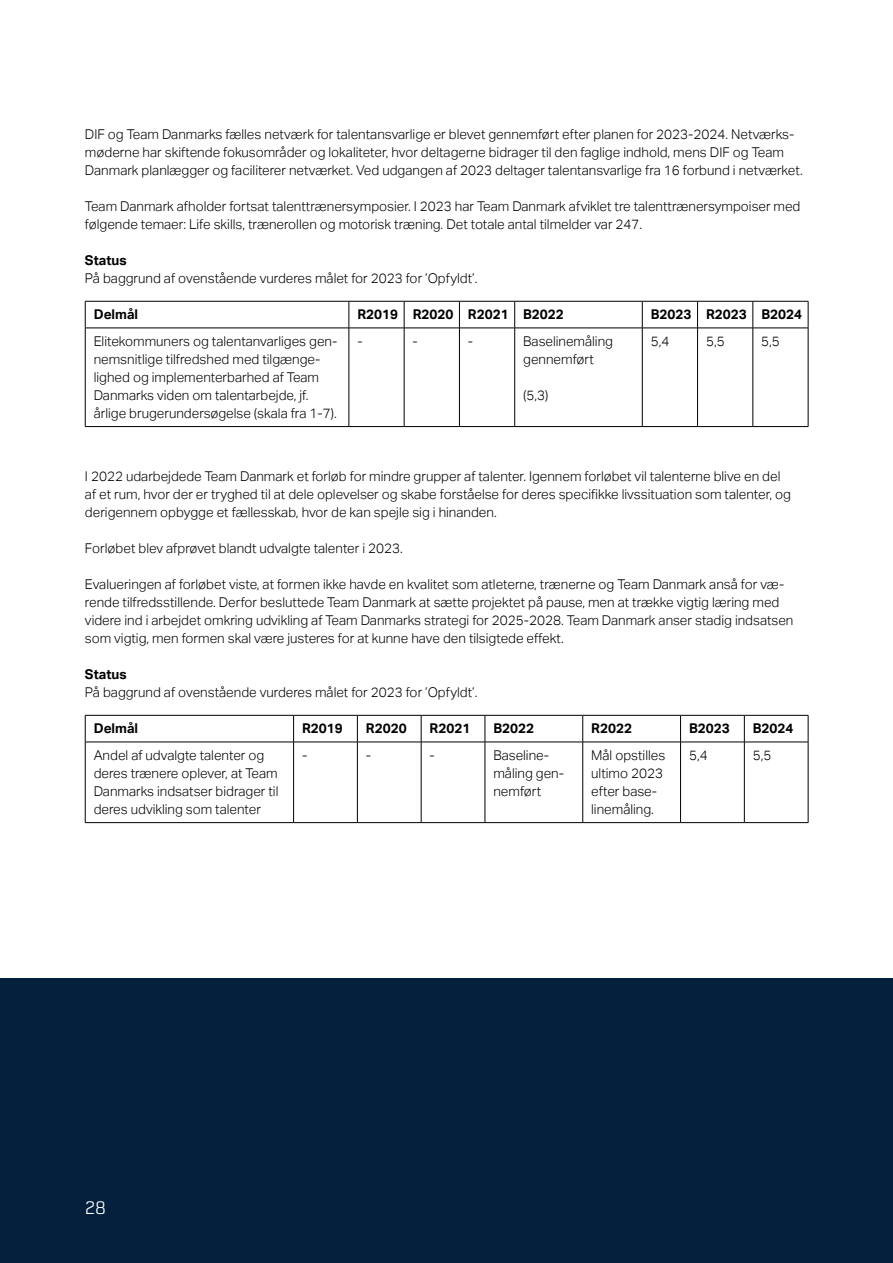
<style>
.page{position:relative;width:893px;height:1263px;background:#fff}
.page>*{position:absolute;margin:0;border:0;box-sizing:border-box;transform-origin:0 0}
.t1{font:18px "Team Danmark 4";color:#fff}
.t2{font:300 13.5px/18px "Aktiv Grotesk";color:#000}
.t3{font:700 13.5px "Aktiv Grotesk";color:#000}
</style>
<div class="page">
<hr style="left:85px;top:301px;width:264px;height:1px;background:#000">
<svg style="left:85px;top:301px;width:1px;height:27px"></svg>
<hr style="left:349px;top:301px;width:55px;height:1px;background:#000">
<svg style="left:349px;top:301px;width:1px;height:27px"></svg>
<hr style="left:404px;top:301px;width:55px;height:1px;background:#000">
<svg style="left:404px;top:301px;width:1px;height:27px"></svg>
<hr style="left:459px;top:301px;width:56px;height:1px;background:#000">
<svg style="left:459px;top:301px;width:1px;height:27px"></svg>
<hr style="left:515px;top:301px;width:127px;height:1px;background:#000">
<svg style="left:514px;top:301px;width:1px;height:27px"></svg>
<hr style="left:642px;top:301px;width:56px;height:1px;background:#000">
<svg style="left:642px;top:301px;width:1px;height:27px"></svg>
<hr style="left:698px;top:301px;width:55px;height:1px;background:#000">
<svg style="left:697px;top:301px;width:1px;height:27px"></svg>
<hr style="left:753px;top:301px;width:55px;height:1px;background:#000">
<svg style="left:753px;top:301px;width:1px;height:27px"></svg>
<svg style="left:808px;top:301px;width:1px;height:27px"></svg>
<hr style="left:85px;top:328px;width:264px;height:1px;background:#000">
<hr style="left:85px;top:328px;width:1px;height:98px;background:#000">
<hr style="left:349px;top:328px;width:55px;height:1px;background:#000">
<hr style="left:349px;top:328px;width:1px;height:98px;background:#000">
<hr style="left:404px;top:328px;width:55px;height:1px;background:#000">
<hr style="left:404px;top:328px;width:1px;height:98px;background:#000">
<hr style="left:459px;top:328px;width:56px;height:1px;background:#000">
<hr style="left:459px;top:328px;width:1px;height:98px;background:#000">
<hr style="left:515px;top:328px;width:127px;height:1px;background:#000">
<hr style="left:514px;top:328px;width:1px;height:98px;background:#000">
<hr style="left:642px;top:328px;width:56px;height:1px;background:#000">
<hr style="left:642px;top:328px;width:1px;height:98px;background:#000">
<hr style="left:698px;top:328px;width:55px;height:1px;background:#000">
<hr style="left:697px;top:328px;width:1px;height:98px;background:#000">
<hr style="left:753px;top:328px;width:55px;height:1px;background:#000">
<hr style="left:753px;top:328px;width:1px;height:98px;background:#000">
<hr style="left:808px;top:328px;width:1px;height:98px;background:#000">
<hr style="left:85px;top:426px;width:264px;height:1px;background:#000">
<hr style="left:349px;top:426px;width:55px;height:1px;background:#000">
<hr style="left:404px;top:426px;width:55px;height:1px;background:#000">
<hr style="left:459px;top:426px;width:56px;height:1px;background:#000">
<hr style="left:515px;top:426px;width:127px;height:1px;background:#000">
<hr style="left:642px;top:426px;width:56px;height:1px;background:#000">
<hr style="left:698px;top:426px;width:55px;height:1px;background:#000">
<hr style="left:753px;top:426px;width:55px;height:1px;background:#000">
<hr style="left:85px;top:715px;width:209px;height:1px;background:#000">
<svg style="left:85px;top:715px;width:1px;height:27px"></svg>
<hr style="left:294px;top:715px;width:63px;height:1px;background:#000">
<svg style="left:293px;top:715px;width:1px;height:27px"></svg>
<hr style="left:357px;top:715px;width:64px;height:1px;background:#000">
<svg style="left:357px;top:715px;width:1px;height:27px"></svg>
<hr style="left:421px;top:715px;width:64px;height:1px;background:#000">
<svg style="left:421px;top:715px;width:1px;height:27px"></svg>
<hr style="left:485px;top:715px;width:98px;height:1px;background:#000">
<svg style="left:485px;top:715px;width:1px;height:27px"></svg>
<hr style="left:583px;top:715px;width:98px;height:1px;background:#000">
<svg style="left:582px;top:715px;width:1px;height:27px"></svg>
<hr style="left:681px;top:715px;width:63px;height:1px;background:#000">
<svg style="left:680px;top:715px;width:1px;height:27px"></svg>
<hr style="left:744px;top:715px;width:64px;height:1px;background:#000">
<svg style="left:744px;top:715px;width:1px;height:27px"></svg>
<svg style="left:808px;top:715px;width:1px;height:27px"></svg>
<hr style="left:85px;top:742px;width:209px;height:1px;background:#000">
<hr style="left:85px;top:742px;width:1px;height:80px;background:#000">
<hr style="left:294px;top:742px;width:63px;height:1px;background:#000">
<hr style="left:293px;top:742px;width:1px;height:80px;background:#000">
<hr style="left:357px;top:742px;width:64px;height:1px;background:#000">
<hr style="left:357px;top:742px;width:1px;height:80px;background:#000">
<hr style="left:421px;top:742px;width:64px;height:1px;background:#000">
<hr style="left:421px;top:742px;width:1px;height:80px;background:#000">
<hr style="left:485px;top:742px;width:98px;height:1px;background:#000">
<hr style="left:485px;top:742px;width:1px;height:80px;background:#000">
<hr style="left:583px;top:742px;width:98px;height:1px;background:#000">
<hr style="left:582px;top:742px;width:1px;height:80px;background:#000">
<hr style="left:681px;top:742px;width:63px;height:1px;background:#000">
<hr style="left:680px;top:742px;width:1px;height:80px;background:#000">
<hr style="left:744px;top:742px;width:64px;height:1px;background:#000">
<hr style="left:744px;top:742px;width:1px;height:80px;background:#000">
<hr style="left:808px;top:742px;width:1px;height:80px;background:#000">
<hr style="left:85px;top:822px;width:209px;height:1px;background:#000">
<hr style="left:294px;top:822px;width:63px;height:1px;background:#000">
<hr style="left:357px;top:822px;width:64px;height:1px;background:#000">
<hr style="left:421px;top:822px;width:64px;height:1px;background:#000">
<hr style="left:485px;top:822px;width:98px;height:1px;background:#000">
<hr style="left:583px;top:822px;width:98px;height:1px;background:#000">
<hr style="left:681px;top:822px;width:63px;height:1px;background:#000">
<hr style="left:744px;top:822px;width:64px;height:1px;background:#000">
<div style="left:0;top:978px;width:893px;height:285px;background:#05203c"></div>
<p class="t2" style="left:85px;top:125px;width:719px">DIF og Team Danmarks fælles netværk for talentansvarlige er blevet gennemført efter planen for 2023-2024. Netværks&shy;møderne har skiftende fokusområder og lokaliteter, hvor deltagerne bidrager til den faglige indhold, mens DIF og Team<br>Danmark planlægger og faciliterer netværket. Ved udgangen af 2023 deltager talentansvarlige fra 16 forbund i netværket.</p>
<p class="t2" style="left:85px;top:197px;width:717px">Team Danmark afholder fortsat talenttrænersymposier. I 2023 har Team Danmark afviklet tre talenttrænersympoiser med følgende temaer: Life skills, trænerollen og motorisk træning. Det totale antal tilmelder var 247.</p>
<p class="t3" style="left:85px;top:252px;width:43px">Status</p>
<p class="t2" style="left:85px;top:269px;width:394px">På baggrund af ovenstående vurderes målet for 2023 for ’Opfyldt’.</p>
<p class="t3" style="left:94px;top:307px;width:46px">Delmål</p>
<p class="t3" style="left:357px;top:307px;width:208px">R2019 R2020 R2021 B2022</p>
<p class="t3" style="left:651px;top:307px;width:153px">B2023 R2023 B2024</p>
<p class="t2" style="left:94px;top:332px;width:245px">Elitekommuners og talentanvarliges gen&shy;nemsnitlige tilfredshed med tilgænge&shy;lighed og implementerbarhed af Team Danmarks viden om talentarbejde, jf. årlige brugerundersøgelse (skala fra 1-7).</p>
<p class="t2" style="left:357px;top:332px;width:7px">-</p>
<p class="t2" style="left:413px;top:332px;width:7px">-</p>
<p class="t2" style="left:468px;top:332px;width:7px">-</p>
<p class="t2" style="left:523px;top:332px;width:91px">Baselinemåling gennemført</p>
<p class="t2" style="left:651px;top:332px;width:20px">5,4</p>
<p class="t2" style="left:706px;top:332px;width:20px">5,5</p>
<p class="t2" style="left:761px;top:332px;width:20px">5,5</p>
<p class="t2" style="left:523px;top:386px;width:27px">(5,3)</p>
<p class="t2" style="left:85px;top:467px;width:707px">I 2022 udarbejdede Team Danmark et forløb for mindre grupper af talenter. Igennem forløbet vil talenterne blive en del af et rum, hvor der er tryghed til at dele oplevelser og skabe forståelse for deres specifikke livssituation som talenter, og derigennem opbygge et fællesskab, hvor de kan spejle sig i hinanden.</p>
<p class="t2" style="left:85px;top:539px;width:319px">Forløbet blev afprøvet blandt udvalgte talenter i 2023.</p>
<p class="t2" style="left:85px;top:575px;width:710px">Evalueringen af forløbet viste, at formen ikke havde en kvalitet som atleterne, trænerne og Team Danmark anså for væ&shy;rende tilfredsstillende. Derfor besluttede Team Danmark at sætte projektet på pause, men at trække vigtig læring med videre ind i arbejdet omkring udvikling af Team Danmarks strategi for 2025-2028. Team Danmark anser stadig indsatsen som vigtig, men formen skal være justeres for at kunne have den tilsigtede effekt.</p>
<p class="t3" style="left:85px;top:666px;width:43px">Status</p>
<p class="t2" style="left:85px;top:683px;width:394px">På baggrund af ovenstående vurderes målet for 2023 for ’Opfyldt’.</p>
<p class="t3" style="left:94px;top:721px;width:46px">Delmål</p>
<p class="t3" style="left:302px;top:721px;width:42px">R2019</p>
<p class="t3" style="left:366px;top:721px;width:42px">R2020</p>
<p class="t3" style="left:430px;top:721px;width:42px">R2021</p>
<p class="t3" style="left:493px;top:721px;width:42px">B2022</p>
<p class="t3" style="left:591px;top:721px;width:42px">R2022</p>
<p class="t3" style="left:689px;top:721px;width:42px">B2023</p>
<p class="t3" style="left:753px;top:721px;width:42px">B2024</p>
<p class="t2" style="left:94px;top:746px;width:186px">Andel af udvalgte talenter og deres trænere oplever, at Team<br>Danmarks indsatser bidrager til deres udvikling som talenter</p>
<p class="t2" style="left:302px;top:746px;width:7px">-</p>
<p class="t2" style="left:366px;top:746px;width:7px">-</p>
<p class="t2" style="left:430px;top:746px;width:7px">-</p>
<p class="t2" style="left:493px;top:746px;width:72px">Baseline&shy;måling gen&shy;nemført</p>
<p class="t2" style="left:591px;top:746px;width:76px">Mål opstilles ultimo 2023 efter base&shy;linemåling.</p>
<p class="t2" style="left:689px;top:746px;width:20px">5,4</p>
<p class="t2" style="left:753px;top:746px;width:20px">5,5</p>
<h1 class="t1" style="left:85px;top:1199px;width:22px">28</h1>
</div>
